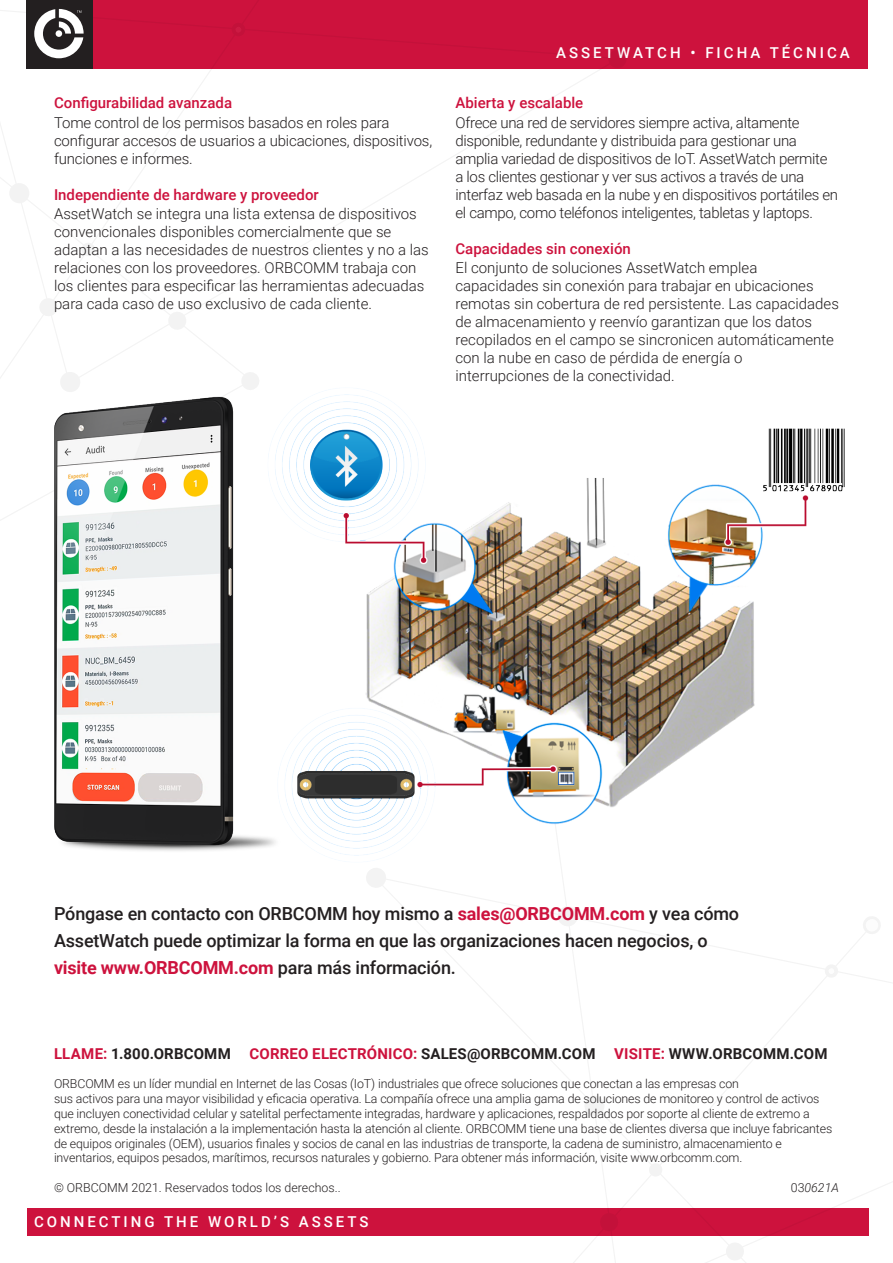
<style>
.page{position:relative;width:893px;height:1263px;background:#fff}
.page>*{position:absolute;margin:0;border:0;box-sizing:border-box;transform-origin:0 0}
._2020_-_CTA_on_Back{font:500 18px/27px "Roboto";letter-spacing:-.01em;color:#231f20}
.body{font:300 15px/18px "Roboto";color:#231f20}
.body-2{font:300 15px/18px "Roboto";letter-spacing:-.02em;color:#231f20}
.subhead{font:500 15px "Roboto";color:#cd123d}
.t1{font:700 15px "Roboto";letter-spacing:.015em;color:#231f20}
.t2{font:500 15px "Roboto";letter-spacing:.2em;color:#fff}
.mice_type{font:300 12.3px/14.9px "Roboto";letter-spacing:-.01em;color:#231f20}
.mice_type-2{font:italic 300 12.3px "Roboto";color:#231f20}
.s1{font-weight:700;color:#cd123d}
.s2{color:#cd123d}
.s3{font-style:normal}
</style>
<div class="page">
<div style="left:27px;top:0;width:841px;height:68px;background:#cd123d"></div>
<div style="left:27px;top:1209px;width:842px;height:27px;background:#cd123d"></div>
<svg style="left:0;top:0;width:628px;height:520px"></svg>
<svg style="left:235px;top:26px;width:7px;height:7px"></svg>
<svg style="left:364px;top:862px;width:527px;height:401px"></svg>
<svg style="left:865px;top:918px;width:14px;height:14px"></svg>
<svg style="left:828px;top:968px;width:7px;height:6px"></svg>
<div style="left:27px;top:0;width:66px;height:68px;background:#231f20"></div>
<svg style="left:34px;top:9px;width:50px;height:49px"></svg>
<img style="left:34px;top:387px;width:811px;height:475px">
<p class="subhead" style="left:54px;top:92px;width:180px">Configurabilidad avanzada</p>
<p class="body" style="left:54px;top:113px;width:380px">Tome control de los permisos basados en roles para configurar accesos de usuarios a ubicaciones, dispositivos, funciones e informes.</p>
<p class="subhead" style="left:54px;top:184px;width:266px">Independiente de hardware y proveedor</p>
<p class="body" style="left:54px;top:204px;width:376px">AssetWatch se integra una lista extensa de dispositivos convencionales disponibles comercialmente que se adaptan a las necesidades de nuestros clientes y no a las relaciones con los proveedores. ORBCOMM trabaja con los clientes para especificar las herramientas adecuadas para cada caso de uso exclusivo de cada cliente.</p>
<p class="t2" style="left:556px;top:42px;width:295px">ASSETWATCH • FICHA TÉCNICA</p>
<p class="subhead" style="left:455px;top:92px;width:129px">Abierta y escalable</p>
<p class="body-2" style="left:455px;top:113px;width:384px">Ofrece una red de servidores siempre activa, altamente disponible, redundante y distribuida para gestionar una amplia variedad de dispositivos de IoT. AssetWatch permite a los clientes gestionar y ver sus activos a través de una interfaz web basada en la nube y en dispositivos portátiles en el campo, como teléfonos inteligentes, tabletas y laptops.</p>
<p class="subhead" style="left:455px;top:238px;width:177px">Capacidades sin conexión</p>
<p class="body" style="left:455px;top:258px;width:385px">El conjunto de soluciones AssetWatch emplea capacidades sin conexión para trabajar en ubicaciones remotas sin cobertura de red persistente. Las capacidades de almacenamiento y reenvío garantizan que los datos recopilados en el campo se sincronicen automáticamente con la nube en caso de pérdida de energía o interrupciones de la conectividad.</p>
<p class="_2020_-_CTA_on_Back" style="left:54px;top:899px;width:687px">Póngase en contacto con ORBCOMM hoy mismo a <span class="s1">sales@ORBCOMM.com</span> y vea cómo<br>AssetWatch puede optimizar la forma en que las organizaciones hacen negocios, o <span class="s1">visite www.ORBCOMM.com</span> para más información.</p>
<p class="t1" style="left:54px;top:1043px;width:775px"><span class="s2">LLAME:</span> 1.800.ORBCOMM <span class="s2">CORREO ELECTRÓNICO:</span> SALES@ORBCOMM.COM <span class="s2">VISITE:</span> WWW.ORBCOMM.COM</p>
<p class="mice_type" style="left:54px;top:1076px;width:780px">ORBCOMM es un líder mundial en Internet de las Cosas (IoT) industriales que ofrece soluciones que conectan a las empresas con<br>sus activos para una mayor visibilidad y eficacia operativa. La compañía ofrece una amplia gama de soluciones de monitoreo y control de activos que incluyen conectividad celular y satelital perfectamente integradas, hardware y aplicaciones, respaldados por soporte al cliente de extremo a extremo, desde la instalación a la implementación hasta la atención al cliente. ORBCOMM tiene una base de clientes diversa que incluye fabricantes de equipos originales (OEM), usuarios finales y socios de canal en las industrias de transporte, la cadena de suministro, almacenamiento e inventarios, equipos pesados, marítimos, recursos naturales y gobierno. Para obtener más información, visite www.orbcomm.com.</p>
<p class="mice_type" style="left:54px;top:1180px;width:288px">© ORBCOMM 2021. Reservados todos los derechos..</p>
<p class="mice_type-2" style="left:791px;top:1179px;width:50px"><span class="s3">03</span>0621A</p>
<p class="t2" style="left:34px;top:1211px;width:336px">CONNECTING THE WORLD’S ASSETS</p>
</div>
